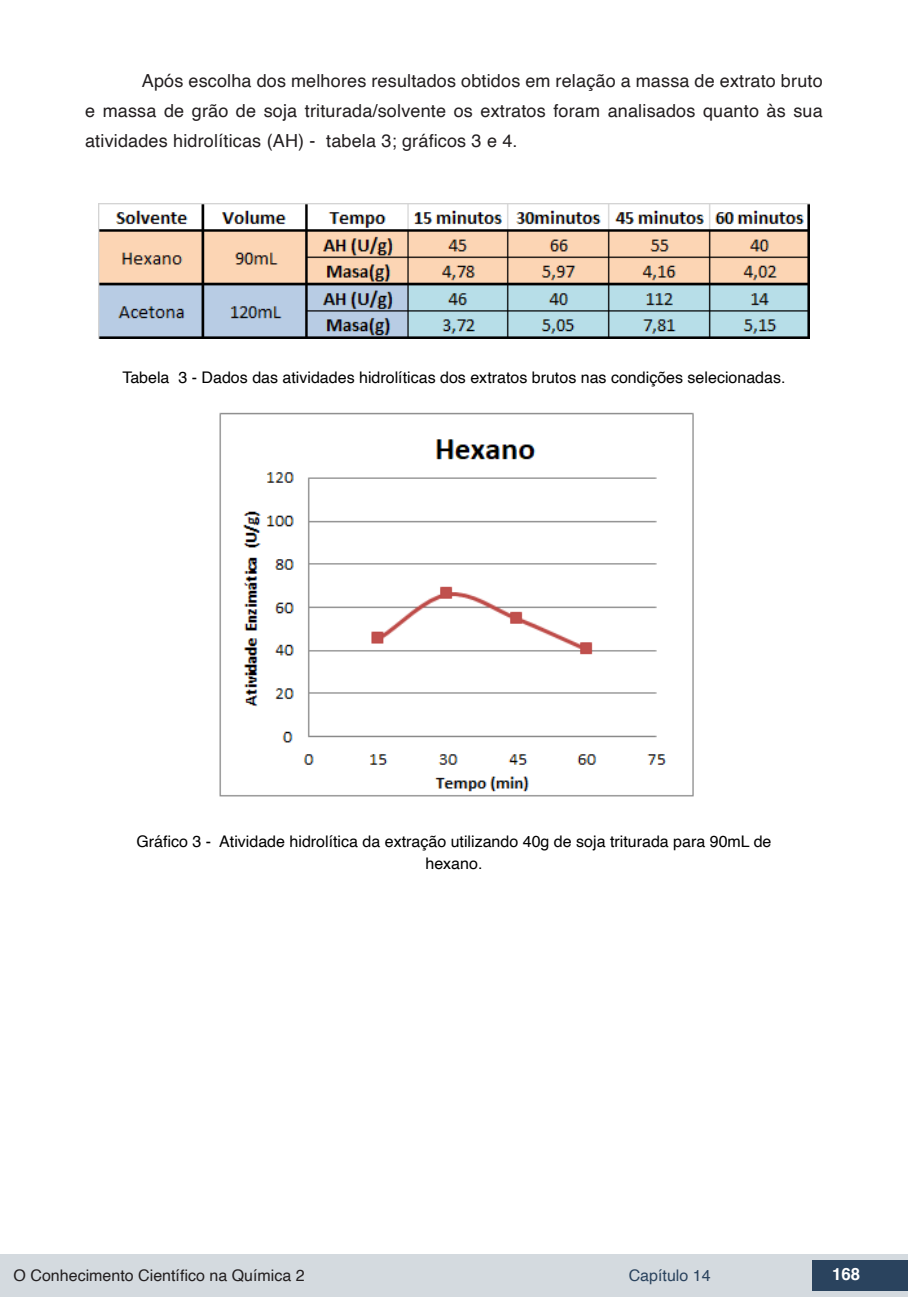
<style>
.page{position:relative;width:908px;height:1304px;background:#fff}
.page>*{position:absolute;margin:0;border:0;box-sizing:border-box;transform-origin:0 0}
.txt{font:18px/30px "Helvetica";letter-spacing:.01em;color:#231f20;text-align:justify}
.t1{font:700 16.8px "Helvetica";color:#fff}
.info_tab_graf_imag{font:16px/22px "Helvetica";color:#000;text-align:center}
.t2{font:16px "Helvetica";color:#231f20}
.t3{font:16px "Helvetica";color:#2a435e}
</style>
<div class="page">
<div style="left:0;top:1254px;width:906px;height:43px;background:#d4dadf"></div>
<div style="left:812px;top:1261px;width:95px;height:30px;background:#2a435e"></div>
<img style="left:99px;top:204px;width:709px;height:134px">
<img style="left:219px;top:412px;width:475px;height:385px">
<p class="txt" style="left:85px;top:66px;width:738px;text-indent:57px">Após escolha dos melhores resultados obtidos em relação a massa de extrato bruto e massa de grão de soja triturada/solvente os extratos foram analisados quanto às sua atividades hidrolíticas (AH) - tabela 3; gráficos 3 e 4.</p>
<p class="info_tab_graf_imag" style="left:122px;top:367px;width:664px">Tabela 3 - Dados das atividades hidrolíticas dos extratos brutos nas condições selecionadas.</p>
<p class="info_tab_graf_imag" style="left:136px;top:831px;width:636px">Gráfico 3 - Atividade hidrolítica da extração utilizando 40g de soja triturada para 90mL de hexano.</p>
<p class="t2" style="left:14px;top:1263px;width:292px">O Conhecimento Científico na Química 2</p>
<p class="t3" style="left:628px;top:1263px;width:83px">Capítulo 14</p>
<p class="t1" style="left:831px;top:1261px;width:30px">168</p>
</div>
